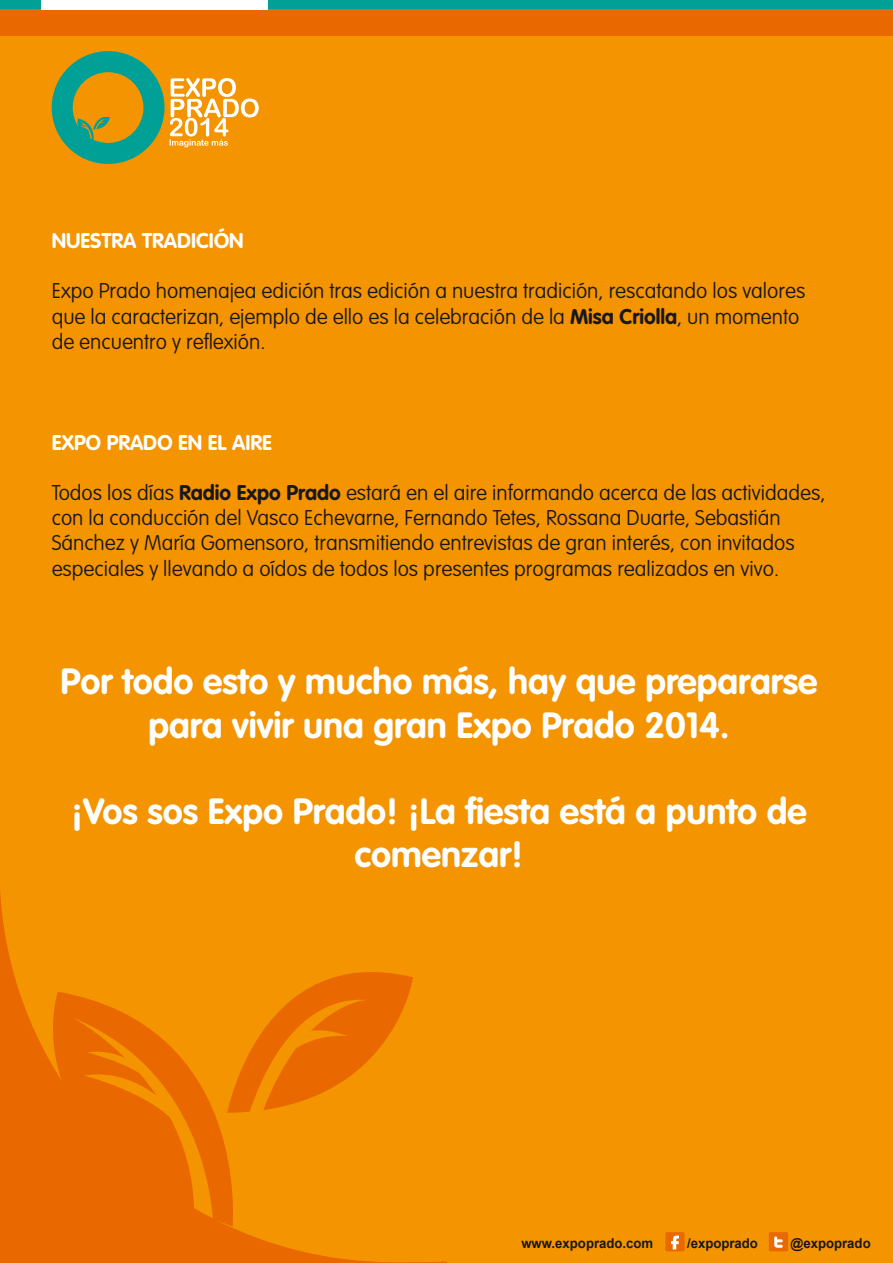
<style>
.page{position:relative;width:893px;height:1263px;background:#f39400}
.page>*{position:absolute;margin:0;border:0;box-sizing:border-box;transform-origin:0 0}
.t1{font:700 36px/43.2px "VAG Rounded Std";color:#fff;text-align:center}
.t2{font:100 21px/25.2px "VAG Rounded Std";color:#1a171c}
.t3{font:700 21px "VAG Rounded Std";color:#fff}
.t4{font:700 13.5px "Arial";color:#1a171c}
.s1{font-weight:700}
</style>
<div class="page">
<div style="left:0;top:0;width:893px;height:36px;background:#ea6800"></div>
<div style="left:0;top:0;width:893px;height:9px;background:#00a096"></div>
<div style="left:41px;top:0;width:227px;height:9px;background:#fff"></div>
<svg style="left:52px;top:51px;width:112px;height:113px"></svg>
<svg style="left:170px;top:78px;width:89px;height:69px"></svg>
<svg style="left:0;top:892px;width:446px;height:371px"></svg>
<div style="left:665px;top:1232px;width:20px;height:19px;background:#ea6800;border-radius:2px"></div>
<svg style="left:671px;top:1235px;width:8px;height:14px"></svg>
<div style="left:769px;top:1232px;width:19px;height:19px;background:#ea6800;border-radius:2px"></div>
<svg style="left:774px;top:1236px;width:9px;height:12px"></svg>
<p class="t3" style="left:52px;top:228px;width:193px">NUESTRA TRADICIÓN</p>
<p class="t2" style="left:52px;top:279px;width:755px">Expo Prado homenajea edición tras edición a nuestra tradición, rescatando los valores que la caracterizan, ejemplo de ello es la celebración de la <span class="s1">Misa Criolla</span>, un momento de encuentro y reflexión.</p>
<p class="t3" style="left:52px;top:430px;width:222px">EXPO PRADO EN EL AIRE</p>
<p class="t2" style="left:52px;top:481px;width:775px">Todos los días <span class="s1">Radio Expo Prado</span> estará en el aire informando acerca de las actividades, con la conducción del Vasco Echevarne, Fernando Tetes, Rossana Duarte, Sebastián Sánchez y María Gomensoro, transmitiendo entrevistas de gran interés, con invitados especiales y llevando a oídos de todos los presentes programas realizados en vivo.</p>
<h1 class="t1" style="left:60px;top:661px;width:758px">Por todo esto y mucho más, hay que prepararse para vivir una gran Expo Prado 2014.</h1>
<h1 class="t1" style="left:71px;top:791px;width:737px">¡Vos sos Expo Prado! ¡La fiesta está a punto de comenzar!</h1>
<p class="t4" style="left:521px;top:1234px;width:133px">www.expoprado.com</p>
<p class="t4" style="left:687px;top:1234px;width:72px">/expoprado</p>
<p class="t4" style="left:791px;top:1234px;width:82px">@expoprado</p>
</div>
